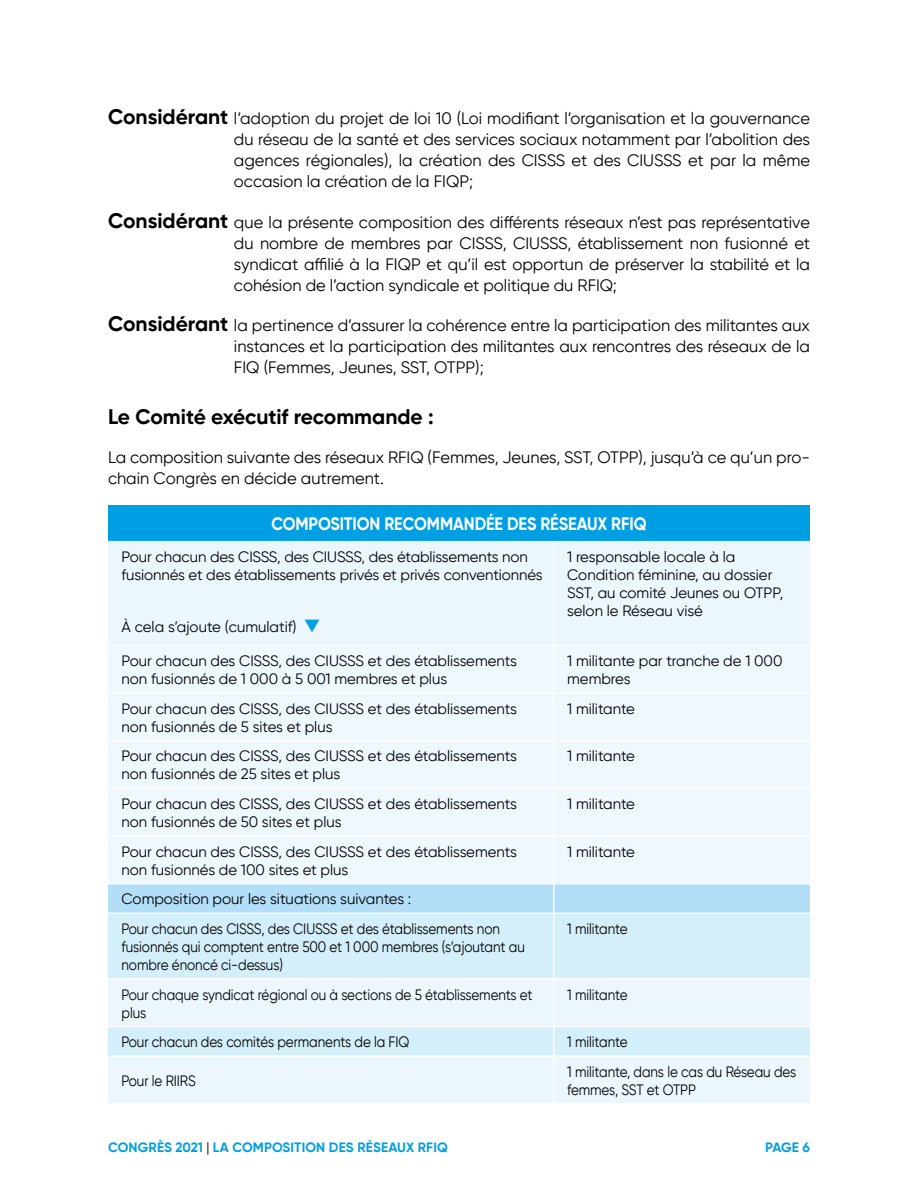
<style>
.page{position:relative;width:918px;height:1188px;background:#fff}
.page>*{position:absolute;margin:0;border:0;box-sizing:border-box;transform-origin:0 0}
.t1{font:700 21px "Gilroy";color:#000}
.t2{font:700 18px "Gilroy";letter-spacing:-.005em;color:#fff;scale:.9 1}
.t3{font:16.5px/21px "Gilroy";color:#000;text-align:justify}
.t4{font:15px/18px "Gilroy";letter-spacing:-.005em;color:#000}
.t5{font:15px/18px "Gilroy";letter-spacing:-.005em;color:#000;scale:.9 1}
.t6{font:700 13.5px "Gilroy";letter-spacing:.01em;color:#009fe3}
.s1{font-weight:700;font-size:21px}
.s2{color:#009fe3}
.s3{font-weight:400;color:#000}
</style>
<div class="page">
<div style="left:108px;top:505px;width:702px;height:36px;background:#009fe3"></div>
<div style="left:108px;top:541px;width:702px;height:562px;background:#ebf7fd"></div>
<div style="left:108px;top:646px;width:702px;height:237px;background:#eef8fe"></div>
<svg style="left:108px;top:914px;width:702px;height:141px;background:#dbf1fb"></svg>
<hr style="left:108px;top:645px;width:446px;height:1px;background:#fff">
<hr style="left:554px;top:645px;width:256px;height:1px;background:#fff">
<hr style="left:108px;top:692px;width:446px;height:2px;background:#fff">
<hr style="left:554px;top:692px;width:256px;height:2px;background:#fff">
<hr style="left:108px;top:740px;width:446px;height:2px;background:#fff">
<hr style="left:554px;top:740px;width:256px;height:2px;background:#fff">
<hr style="left:108px;top:788px;width:446px;height:1px;background:#fff">
<hr style="left:554px;top:788px;width:256px;height:1px;background:#fff">
<hr style="left:108px;top:835px;width:446px;height:2px;background:#fff">
<hr style="left:554px;top:835px;width:256px;height:2px;background:#fff">
<hr style="left:108px;top:883px;width:446px;height:1px;background:#fff">
<hr style="left:554px;top:883px;width:256px;height:1px;background:#fff">
<hr style="left:108px;top:913px;width:446px;height:1px;background:#fff">
<hr style="left:554px;top:913px;width:256px;height:1px;background:#fff">
<hr style="left:108px;top:978px;width:446px;height:2px;background:#fff">
<hr style="left:554px;top:978px;width:256px;height:2px;background:#fff">
<hr style="left:108px;top:1026px;width:446px;height:1px;background:#fff">
<hr style="left:554px;top:1026px;width:256px;height:1px;background:#fff">
<hr style="left:108px;top:1055px;width:446px;height:2px;background:#fff">
<hr style="left:554px;top:1055px;width:256px;height:2px;background:#fff">
<hr style="left:553px;top:541px;width:1px;height:78px;background:#fff">
<svg style="left:553px;top:619px;width:1px;height:26px"></svg>
<hr style="left:553px;top:646px;width:1px;height:46px;background:#fff">
<hr style="left:553px;top:694px;width:1px;height:46px;background:#fff">
<hr style="left:553px;top:742px;width:1px;height:46px;background:#fff">
<hr style="left:553px;top:789px;width:1px;height:46px;background:#fff">
<hr style="left:553px;top:837px;width:1px;height:46px;background:#fff">
<svg style="left:108px;top:884px;width:702px;height:29px;background:#b5dff7"></svg>
<hr style="left:553px;top:914px;width:1px;height:64px;background:#fff">
<hr style="left:553px;top:980px;width:1px;height:46px;background:#fff">
<svg style="left:553px;top:1027px;width:1px;height:28px"></svg>
<hr style="left:553px;top:1057px;width:1px;height:46px;background:#fff">
<p class="t3" style="left:234px;top:108px;width:578px;text-indent:-126px"><span class="s1">Considérant</span> l’adoption du projet de loi 10 (Loi modifiant l’organisation et la gouvernance du réseau de la santé et des services sociaux notamment par l’abolition des agences régionales), la création des CISSS et des CIUSSS et par la même occasion la création de la FIQP;</p>
<p class="t3" style="left:234px;top:211px;width:578px;text-indent:-126px"><span class="s1">Considérant</span> que la présente composition des différents réseaux n’est pas représentative du nombre de membres par CISSS, CIUSSS, établissement non fusionné et syndicat affilié à la FIQP et qu’il est opportun de préserver la stabilité et la cohésion de l’action syndicale et politique du RFIQ;</p>
<p class="t3" style="left:234px;top:315px;width:578px;text-indent:-126px"><span class="s1">Considérant</span> la pertinence d’assurer la cohérence entre la participation des militantes aux instances et la participation des militantes aux rencontres des réseaux de la FIQ (Femmes, Jeunes, SST, OTPP);</p>
<h1 class="t1" style="left:108px;top:404px;width:327px">Le Comité exécutif recommande :</h1>
<p class="t3" style="left:108px;top:447px;width:704px">La composition suivante des réseaux RFIQ (Femmes, Jeunes, SST, OTPP), jusqu’à ce qu’un pro&shy;chain Congrès en décide autrement.</p>
<p class="t2" style="left:271px;top:512px;width:419px">COMPOSITION RECOMMANDÉE DES RÉSEAUX RFIQ</p>
<p class="t4" style="left:122px;top:547px;width:423px">Pour chacun des CISSS, des CIUSSS, des établissements non fusionnés et des établissements privés et privés conventionnés</p>
<p class="t4" style="left:567px;top:547px;width:218px">1 responsable locale à la<br>Condition féminine, au dossier<br>SST, au comité Jeunes ou OTPP, selon le Réseau visé</p>
<p class="t4" style="left:122px;top:618px;width:200px">À cela s’ajoute (cumulatif) <span class="s2">▼</span></p>
<p class="t4" style="left:122px;top:652px;width:397px">Pour chacun des CISSS, des CIUSSS et des établissements non fusionnés de 1 000 à 5 001 membres et plus</p>
<p class="t4" style="left:567px;top:652px;width:217px">1 militante par tranche de 1 000 membres</p>
<p class="t4" style="left:122px;top:699px;width:397px">Pour chacun des CISSS, des CIUSSS et des établissements non fusionnés de 5 sites et plus</p>
<p class="t4" style="left:567px;top:699px;width:69px">1 militante</p>
<p class="t4" style="left:122px;top:747px;width:397px">Pour chacun des CISSS, des CIUSSS et des établissements non fusionnés de 25 sites et plus</p>
<p class="t4" style="left:567px;top:747px;width:69px">1 militante</p>
<p class="t4" style="left:122px;top:795px;width:397px">Pour chacun des CISSS, des CIUSSS et des établissements non fusionnés de 50 sites et plus</p>
<p class="t4" style="left:567px;top:795px;width:69px">1 militante</p>
<p class="t4" style="left:122px;top:842px;width:397px">Pour chacun des CISSS, des CIUSSS et des établissements non fusionnés de 100 sites et plus</p>
<p class="t4" style="left:567px;top:842px;width:69px">1 militante</p>
<p class="t4" style="left:122px;top:884px;width:380px;line-height:29.5px">Composition pour les situations suivantes :<br>Pour chacun des CISSS, des CIUSSS et des établissements non</p>
<p class="t5" style="left:122px;top:938px;width:450px">fusionnés qui comptent entre 500 et 1 000 membres (s’ajoutant au nombre énoncé ci-dessus)</p>
<p class="t5" style="left:567px;top:920px;width:69px">1 militante</p>
<p class="t5" style="left:122px;top:985px;width:458px">Pour chaque syndicat régional ou à sections de 5 établissements et plus</p>
<p class="t5" style="left:567px;top:985px;width:69px">1 militante</p>
<p class="t5" style="left:122px;top:1033px;width:322px">Pour chacun des comités permanents de la FIQ</p>
<p class="t5" style="left:567px;top:1033px;width:69px">1 militante</p>
<p class="t5" style="left:122px;top:1071px;width:84px">Pour le RIIRS</p>
<p class="t5" style="left:567px;top:1062px;width:256px">1 militante, dans le cas du Réseau des femmes, SST et OTPP</p>
<p class="t6" style="left:108px;top:1139px;width:341px">CONGRÈS 2021 <span class="s3">|</span> LA COMPOSITION DES RÉSEAUX RFIQ</p>
<p class="t6" style="left:765px;top:1139px;width:46px">PAGE 6</p>
</div>
